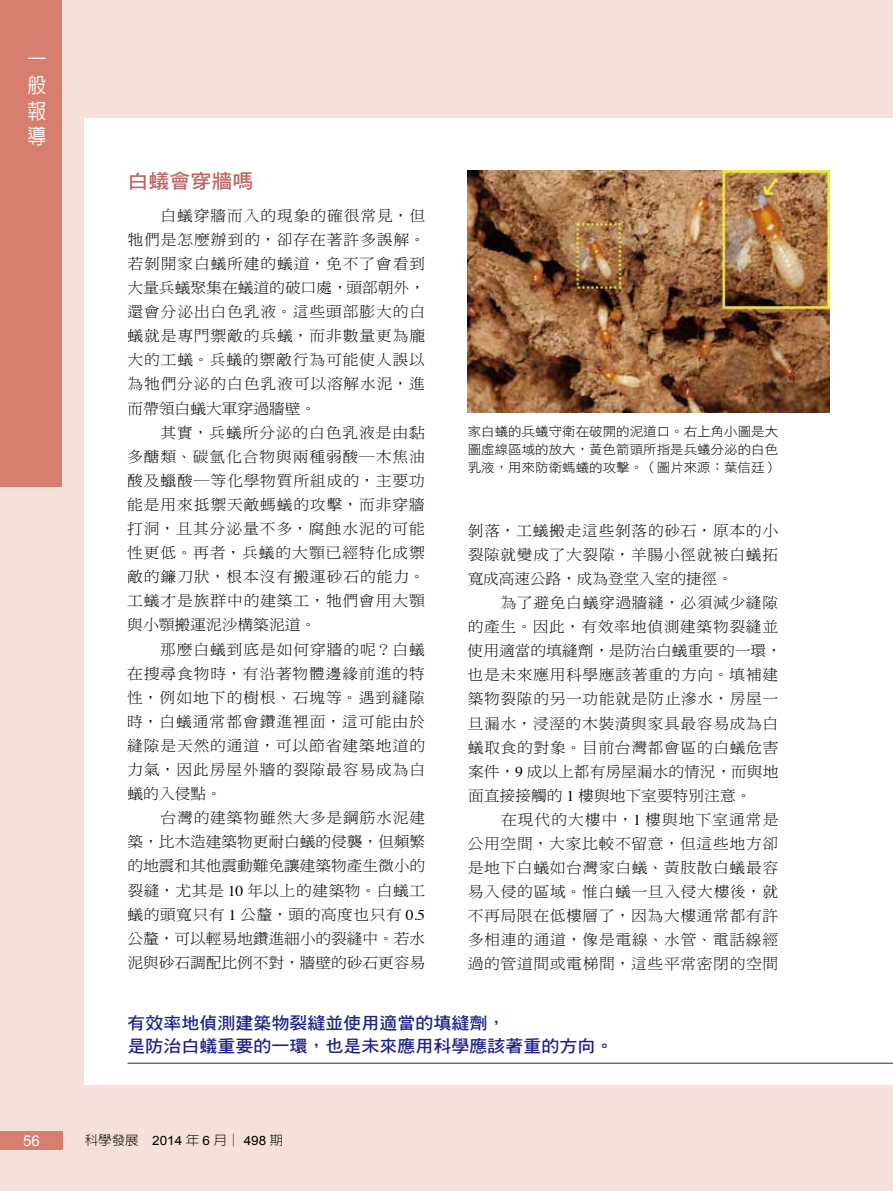
<style>
.page{position:relative;width:893px;height:1191px;background:#f5e1da}
.page>*{position:absolute;margin:0;border:0;box-sizing:border-box;transform-origin:0 0}
.t1{font:500 21px/25.7px "AR New Hei B5";color:#fff;text-align:justify;scale:.9 1}
.t2{font:19.95px "DF Hei Std W7";color:#be6364;scale:1.05 1}
.t3{font:17.1px/22.5px "DF Hei Std W7";color:#1d2088;scale:1.05 1}
.t4{font:15px/24.2px "DF Ming Std W3";letter-spacing:.04em;color:#000;text-align:justify;scale:1.05 1}
.t5{font:15px "Arial";color:#fff}
.t6{font:12.9px/18px "DF Hei Std W3";color:#000;text-align:justify;scale:1.05 1}
.t7{font:300 12.9px "AR New Hei B5";color:#000;scale:1.05 1}
.s1{font-family:"Times"}
.s2{font-family:"Arial";font-weight:400}
</style>
<div class="page">
<div style="left:85px;top:118px;width:808px;height:966px;background:#fff"></div>
<div style="left:0;top:1131px;width:62px;height:18px;background:#d77f6e"></div>
<div style="left:0;top:0;width:62px;height:487px;background:#d77f6e"></div>
<hr style="left:128px;top:1063px;width:765px;height:1px;background:#1d2088">
<img style="left:468px;top:170px;width:361px;height:242px">
<h1 class="t1" style="left:28px;top:47px;width:22px">一般報導</h1>
<h2 class="t2" style="left:128px;top:170px;width:121px">白蟻會穿牆嗎</h2>
<p class="t4" style="left:127px;top:203px;width:285px;text-indent:33px">白蟻穿牆而入的現象的確很常見，但牠們是怎麼辦到的，卻存在著許多誤解。若剝開家白蟻所建的蟻道，免不了會看到大量兵蟻聚集在蟻道的破口處，頭部朝外，還會分泌出白色乳液。這些頭部膨大的白蟻就是專門禦敵的兵蟻，而非數量更為龐大的工蟻。兵蟻的禦敵行為可能使人誤以為牠們分泌的白色乳液可以溶解水泥，進而帶領白蟻大軍穿過牆壁。</p>
<p class="t4" style="left:127px;top:420px;width:285px;text-indent:33px">其實，兵蟻所分泌的白色乳液是由黏多醣類、碳氫化合物與兩種弱酸─木焦油酸及蠟酸─等化學物質所組成的，主要功能是用來抵禦天敵螞蟻的攻擊，而非穿牆打洞，且其分泌量不多，腐蝕水泥的可能性更低。再者，兵蟻的大顎已經特化成禦敵的鐮刀狀，根本沒有搬運砂石的能力。工蟻才是族群中的建築工，牠們會用大顎與小顎搬運泥沙構築泥道。</p>
<p class="t4" style="left:127px;top:637px;width:285px;text-indent:33px">那麼白蟻到底是如何穿牆的呢？白蟻在搜尋食物時，有沿著物體邊緣前進的特性，例如地下的樹根、石塊等。遇到縫隙時，白蟻通常都會鑽進裡面，這可能由於縫隙是天然的通道，可以節省建築地道的力氣，因此房屋外牆的裂隙最容易成為白蟻的入侵點。</p>
<p class="t4" style="left:127px;top:805px;width:285px;text-indent:33px">台灣的建築物雖然大多是鋼筋水泥建築，比木造建築物更耐白蟻的侵襲，但頻繁的地震和其他震動難免讓建築物產生微小的裂縫，尤其是 <span class="s1">10</span> 年以上的建築物。白蟻工蟻的頭寬只有 <span class="s1">1</span> 公釐，頭的高度也只有 <span class="s1">0.5</span>公釐，可以輕易地鑽進細小的裂縫中。若水泥與砂石調配比例不對，牆壁的砂石更容易</p>
<p class="t6" style="left:468px;top:422px;width:297px">家白蟻的兵蟻守衛在破開的泥道口。右上角小圖是大圖虛線區域的放大，黃色箭頭所指是兵蟻分泌的白色乳液，用來防衛螞蟻的攻擊。（圖片來源：葉信廷）</p>
<p class="t4" style="left:468px;top:519px;width:297px">剝落，工蟻搬走這些剝落的砂石，原本的小裂隙就變成了大裂隙，羊腸小徑就被白蟻拓寬成高速公路，成為登堂入室的捷徑。</p>
<p class="t4" style="left:468px;top:591px;width:301px;text-align:left;text-indent:33px">為了避免白蟻穿過牆縫，必須減少縫隙的產生。因此，有效率地偵測建築物裂縫並使用適當的填縫劑，是防治白蟻重要的一環，也是未來應用科學應該著重的方向。填補建築物裂隙的另一功能就是防止滲水，房屋一旦漏水，浸溼的木裝潢與家具最容易成為白蟻取食的對象。目前台灣都會區的白蟻危害案件，<span class="s1">9</span> 成以上都有房屋漏水的情況，而與地面直接接觸的 <span class="s1">1</span> 樓與地下室要特別注意。</p>
<p class="t4" style="left:468px;top:807px;width:297px;text-indent:33px">在現代的大樓中，<span class="s1">1</span> 樓與地下室通常是公用空間，大家比較不留意，但這些地方卻是地下白蟻如台灣家白蟻、黃肢散白蟻最容易入侵的區域。惟白蟻一旦入侵大樓後，就不再局限在低樓層了，因為大樓通常都有許多相連的通道，像是電線、水管、電話線經過的管道間或電梯間，這些平常密閉的空間</p>
<p class="t3" style="left:128px;top:1011px;width:464px">有效率地偵測建築物裂縫並使用適當的填縫劑，<br>是防治白蟻重要的一環，也是未來應用科學應該著重的方向。</p>
<p class="t5" style="left:23px;top:1131px;width:18px">56</p>
<p class="t7" style="left:85px;top:1133px;width:190px">科學發展 <span class="s2">2014</span> 年 <span class="s2">6</span> 月│ <span class="s2">498</span> 期</p>
</div>
